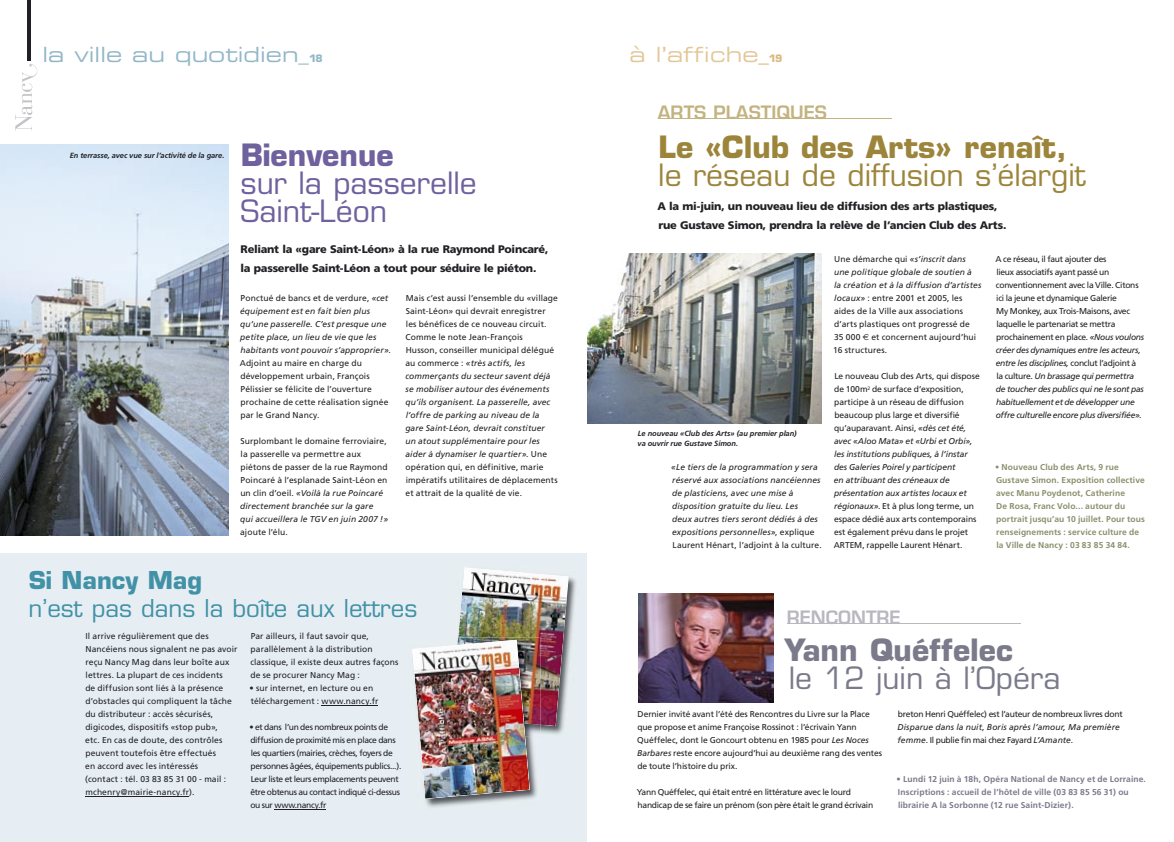
<style>
.page{position:relative;width:1174px;height:842px;background:#fff}
.page>*{position:absolute;margin:0;border:0;box-sizing:border-box;transform-origin:0 0}
.t1{font:30px "Eurostile";color:#9c853b}
.t2{font:30px/28px "Eurostile";color:#6e619e}
.t3{font:700 30px "Eurostile";color:#9c853b}
.t4{font:30px "Eurostile";color:#7b7a8b}
.t5{font:700 30px "Eurostile";color:#7b7a8b}
.t6{font:700 30px "Eurostile";color:#6e619e}
.t7{font:24px "Eurostile";color:#4191a7}
.t8{font:700 24px "Eurostile";color:#4191a7}
.t9{font:21px "Eurostile Extended Two";color:#91b7c7}
.t10{font:21px "Eurostile Extended Two";color:#e3c798}
.t11{font:600 18px "Eurostile";color:#c2b380}
.t12{font:600 18px "Eurostile";color:#b9b8c1}
.t13{font:900 11px/19px "Frutiger";letter-spacing:-.02em;color:#212125}
.t14{font:8.5px/13px "Frutiger";letter-spacing:.005em;color:#212125}
.t15{font:8.5px/13px "Frutiger";letter-spacing:-.03em;color:#212125}
.t16{font:italic 8.5px/13px "Frutiger";letter-spacing:.01em;color:#212125}
.t17{font:8.5px/13px "Frutiger";letter-spacing:-.04em;color:#212125}
.t18{font:700 8.5px/13px "Frutiger";letter-spacing:.01em;color:#8c8f6c}
.t19{font:700 8.5px/13px "Frutiger";letter-spacing:.01em;color:#7b7a8b}
.t20{font:italic 700 7.5px/10px "Frutiger";letter-spacing:-.01em;color:#212125}
.s1{font-family:"Eurostile";font-stretch:condensed}
.s2{font-family:"Eurostile";font-weight:700;font-size:10px}
.s3{font-style:italic}
.s4{font-family:"Eurostile";font-stretch:condensed;color:#dbb97e}
.s5{font-family:"Eurostile";font-weight:700;font-size:10px;color:#dbb97e}
.s6{font-style:normal}
.s7{font-family:"Euro Sans"}
.s8{font-weight:400}
</style>
<div class="page">
<hr style="left:27px;top:0;width:3px;height:61px;background:#212125">
<img style="left:15px;top:58px;width:23px;height:73px">
<div style="left:14px;top:82px;width:7px;height:25px;background:#fff"></div>
<div style="left:0;top:553px;width:587px;height:289px;background:#e7eef3"></div>
<hr style="left:658px;top:118px;width:233px;height:1px;background:#c2b380">
<hr style="left:85px;top:796px;width:104px;height:1px;background:#212125">
<hr style="left:321px;top:705px;width:57px;height:1px;background:#212125">
<hr style="left:274px;top:809px;width:52px;height:1px;background:#212125">
<img style="left:0;top:145px;width:228px;height:390px">
<img style="left:540px;top:577px;width:36px;height:158px">
<img style="left:458px;top:567px;width:111px;height:159px">
<img style="left:425px;top:737px;width:112px;height:71px">
<img style="left:458px;top:637px;width:82px;height:88px">
<svg style="left:527px;top:640px;width:3px;height:159px"></svg>
<img style="left:412px;top:640px;width:115px;height:119px">
<img style="left:422px;top:759px;width:107px;height:40px">
<hr style="left:786px;top:624px;width:234px;height:1px;background:#b9b8c1">
<img style="left:587px;top:253px;width:234px;height:170px">
<img style="left:638px;top:594px;width:136px;height:108px">
<h3 class="t9" style="left:43px;top:40px;width:281px">la ville au quotidien<span class="s1">_</span><span class="s2">18</span></h3>
<p class="t20" style="left:70px;top:150px;width:156px">En terrasse, avec vue sur l’activité de la gare.</p>
<h1 class="t6" style="left:241px;top:136px;width:154px">Bienvenue</h1>
<h1 class="t2" style="left:240px;top:169px;width:238px">sur la passerelle<br>Saint-Léon</h1>
<p class="t13" style="left:240px;top:239px;width:309px">Reliant la «gare Saint-Léon» à la rue Raymond Poincaré, la passerelle Saint-Léon a tout pour séduire le piéton.</p>
<p class="t14" style="left:240px;top:292px;width:153px">Ponctué de bancs et de verdure, <span class="s3">«cet équipement est en fait bien plus qu’une passerelle. C’est presque une petite place, un lieu de vie que les habitants vont pouvoir s’approprier»</span>.<br>Adjoint au maire en charge du développement urbain, François Pélissier se félicite de l’ouverture prochaine de cette réalisation signée par le Grand Nancy.</p>
<p class="t14" style="left:240px;top:435px;width:149px">Surplombant le domaine ferroviaire, la passerelle va permettre aux piétons de passer de la rue Raymond Poincaré à l’esplanade Saint-Léon en un clin d’oeil. <span class="s3">«Voilà la rue Poincaré directement branchée sur la gare qui accueillera le TGV en juin 2007 !»</span></p>
<p class="t14" style="left:240px;top:526px;width:49px">ajoute l’élu.</p>
<p class="t14" style="left:405px;top:292px;width:154px">Mais c’est aussi l’ensemble du «village Saint-Léon» qui devrait enregistrer les bénéfices de ce nouveau circuit.<br>Comme le note Jean-François<br>Husson, conseiller municipal délégué au commerce : <span class="s3">«très actifs, les commerçants du secteur savent déjà se mobiliser autour des événements qu’ils organisent. La passerelle, avec l’offre de parking au niveau de la gare Saint-Léon, devrait constituer<br>un atout supplémentaire pour les aider à dynamiser le quartier»</span>. Une opération qui, en définitive, marie impératifs utilitaires de déplacements et attrait de la qualité de vie.</p>
<h2 class="t8" style="left:29px;top:566px;width:175px">Si Nancy Mag</h2>
<h2 class="t7" style="left:29px;top:594px;width:390px">n’est pas dans la boîte aux lettres</h2>
<p class="t14" style="left:85px;top:630px;width:154px">Il arrive régulièrement que des Nancéiens nous signalent ne pas avoir reçu Nancy Mag dans leur boîte aux lettres. La plupart de ces incidents<br>de diffusion sont liés à la présence d’obstacles qui compliquent la tâche du distributeur : accès sécurisés, digicodes, dispositifs «stop pub»,<br>etc. En cas de doute, des contrôles peuvent toutefois être effectués<br>en accord avec les intéressés<br>(contact : tél. 03 83 85 31 00 - mail : mchenry@mairie-nancy.fr).</p>
<p class="t14" style="left:250px;top:630px;width:150px">Par ailleurs, il faut savoir que, parallèlement à la distribution classique, il existe deux autres façons de se procurer Nancy Mag :</p>
<p class="t14" style="left:249px;top:682px;width:130px">• sur internet, en lecture ou en téléchargement : www.nancy.fr</p>
<p class="t17" style="left:249px;top:721px;width:153px">• et dans l’un des nombreux points de diffusion de proximité mis en place dans les quartiers (mairies, crèches, foyers de personnes âgées, équipements publics...).<br>Leur liste et leurs emplacements peuvent être obtenus au contact indiqué ci-dessus ou sur www.nancy.fr</p>
<h3 class="t10" style="left:629px;top:40px;width:154px">à l’affiche<span class="s4">_</span><span class="s5">19</span></h3>
<h3 class="t11" style="left:658px;top:101px;width:171px">ARTS PLASTIQUES</h3>
<h1 class="t3" style="left:658px;top:129px;width:410px">Le «Club des Arts» renaît,</h1>
<h1 class="t1" style="left:658px;top:157px;width:429px">le réseau de diffusion s’élargit</h1>
<p class="t13" style="left:657px;top:196px;width:350px">A la mi-juin, un nouveau lieu de diffusion des arts plastiques, rue Gustave Simon, prendra la relève de l’ancien Club des Arts.</p>
<p class="t20" style="left:637px;top:429px;width:161px">Le nouveau «Club des Arts» (au premier plan) va ouvrir rue Gustave Simon.</p>
<p class="t16" style="left:671px;top:461px;width:152px">«Le tiers de la programmation y sera réservé aux associations nancéiennes de plasticiens, avec une mise à disposition gratuite du lieu. Les<br>deux autres tiers seront dédiés à des expositions personnelles»<span class="s6">, explique Laurent Hénart, l’adjoint à la culture.</span></p>
<p class="t14" style="left:833px;top:253px;width:150px">Une démarche qui <span class="s3">«s’inscrit dans une politique globale de soutien à<br>la création et à la diffusion d’artistes locaux»</span> : entre 2001 et 2005, les aides de la Ville aux associations d’arts plastiques ont progressé de<br>35 000 <span class="s7">€</span> et concernent aujourd’hui<br>16 structures.</p>
<p class="t14" style="left:833px;top:370px;width:148px">Le nouveau Club des Arts, qui dispose de 100m<sup>2</sup> de surface d’exposition, participe à un réseau de diffusion beaucoup plus large et diversifié qu’auparavant. Ainsi, <span class="s3">«dès cet été, avec «Aloo Mata» et «Urbi et Orbi», les institutions publiques, à l’instar des Galeries Poirel y participent<br>en attribuant des créneaux de présentation aux artistes locaux et régionaux»</span>. Et à plus long terme, un espace dédié aux arts contemporains est également prévu dans le projet ARTEM, rappelle Laurent Hénart.</p>
<p class="t15" style="left:995px;top:253px;width:150px">A ce réseau, il faut ajouter des<br>lieux associatifs ayant passé un conventionnement avec la Ville. Citons ici la jeune et dynamique Galerie<br>My Monkey, aux Trois-Maisons, avec laquelle le partenariat se mettra prochainement en place. <span class="s3">«Nous voulons créer des dynamiques entre les acteurs, entre les disciplines,</span> conclut l’adjoint à la culture<span class="s3">. Un brassage qui permettra de toucher des publics qui ne le sont pas habituellement et de développer une offre culturelle encore plus diversifiée»</span>.</p>
<p class="t18" style="left:995px;top:461px;width:151px">• Nouveau Club des Arts, 9 rue Gustave Simon. Exposition collective avec Manu Poydenot, Catherine<br>De Rosa, Franc Volo... autour du portrait jusqu’au 10 juillet. Pour tous renseignements : service culture de la Ville de Nancy : 03 83 85 34 84.</p>
<h3 class="t12" style="left:786px;top:606px;width:116px">RENCONTRE</h3>
<h1 class="t5" style="left:784px;top:631px;width:230px">Yann Quéffelec</h1>
<h1 class="t4" style="left:788px;top:660px;width:273px">le 12 juin à l’Opéra</h1>
<p class="t14" style="left:637px;top:708px;width:246px">Dernier invité avant l’été des Rencontres du Livre sur la Place que propose et anime Françoise Rossinot : l’écrivain Yann Quéffelec, dont le Goncourt obtenu en 1985 pour <span class="s3">Les Noces Barbares</span> reste encore aujourd’hui au deuxième rang des ventes de toute l’histoire du prix.</p>
<p class="t15" style="left:637px;top:786px;width:238px">Yann Quéffelec, qui était entré en littérature avec le lourd handicap de se faire un prénom (son père était le grand écrivain</p>
<p class="t15" style="left:898px;top:708px;width:226px">breton Henri Quéffelec) est l’auteur de nombreux livres dont</p>
<p class="t16" style="left:897px;top:721px;width:224px">Disparue dans la nuit, Boris après l’amour, Ma première femme<span class="s6">. Il publie fin mai chez Fayard</span> L’Amante<span class="s6">.</span></p>
<p class="t19" style="left:896px;top:773px;width:251px"><span class="s8">•</span> Lundi 12 juin à 18h, Opéra National de Nancy et de Lorraine.<br>Inscriptions : accueil de l’hôtel de ville (03 83 85 56 31) ou librairie A la Sorbonne (12 rue Saint-Dizier).</p>
</div>
